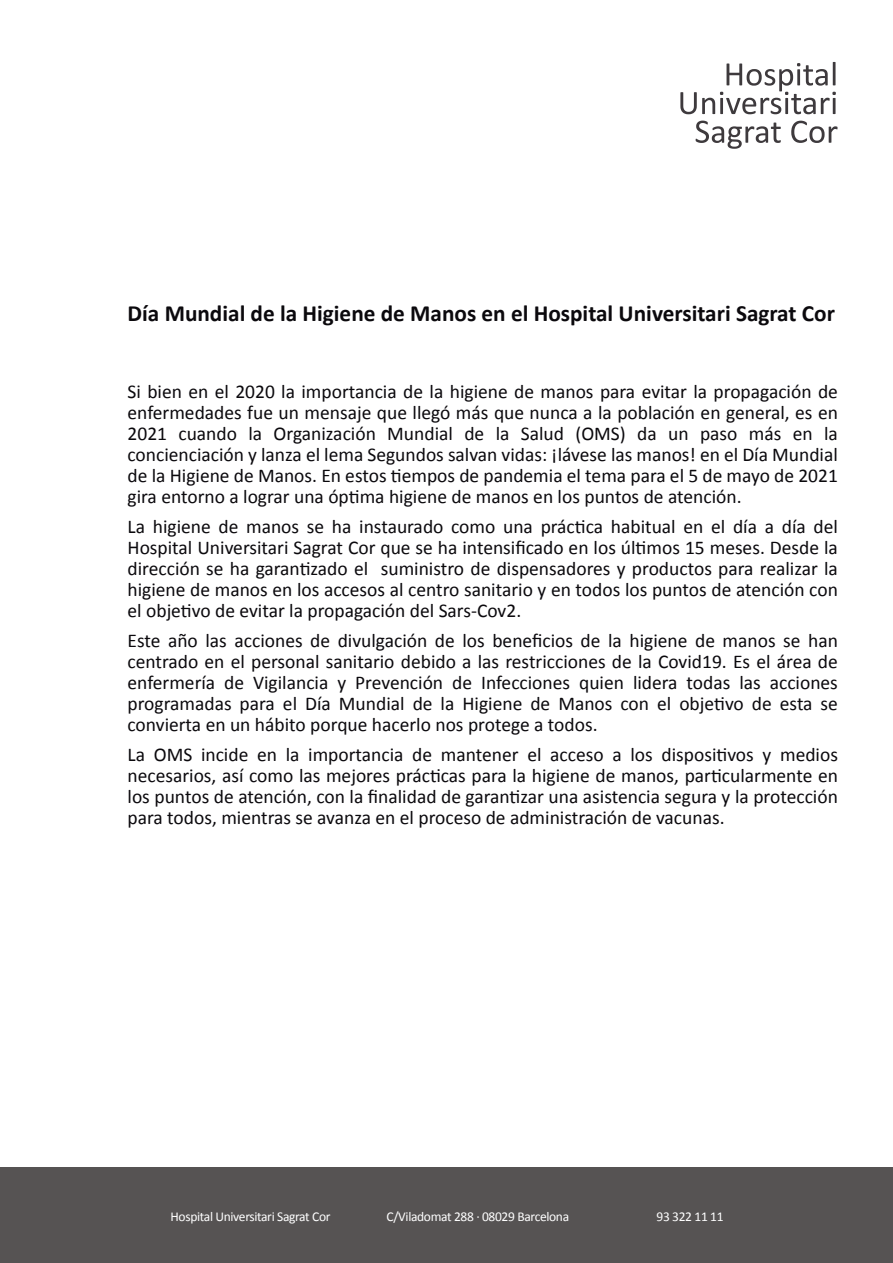
<style>
.page{position:relative;width:893px;height:1263px;background:#fff}
.page>*{position:absolute;margin:0;border:0;box-sizing:border-box;transform-origin:0 0}
.t1{font:700 23.25px "Calibri";color:#0b090d}
.t2{font:19.5px/21px "Calibri";color:#0b090d;text-align:justify}
.t3{font:13.5px "Calibri";letter-spacing:-.025em;color:#fff}
</style>
<div class="page">
<div style="left:0;top:1167px;width:893px;height:96px;background:#565353"></div>
<svg style="left:680px;top:62px;width:156px;height:52px"></svg>
<svg style="left:696px;top:121px;width:85px;height:28px"></svg>
<svg style="left:791px;top:121px;width:46px;height:22px"></svg>
<p class="t1" style="left:128px;top:299px;width:709px">Día Mundial de la Higiene de Manos en el Hospital Universitari Sagrat Cor</p>
<p class="t2" style="left:128px;top:381px;width:712px">Si bien en el 2020 la importancia de la higiene de manos para evitar la propagación de enfermedades fue un mensaje que llegó más que nunca a la población en general, es en 2021 cuando la Organización Mundial de la Salud (OMS) da un paso más en la concienciación y lanza el lema Segundos salvan vidas: ¡lávese las manos! en el Día Mundial de la Higiene de Manos. En estos tiempos de pandemia el tema para el 5 de mayo de 2021 gira entorno a lograr una óptima higiene de manos en los puntos de atención.</p>
<p class="t2" style="left:128px;top:516px;width:712px">La higiene de manos se ha instaurado como una práctica habitual en el día a día del Hospital Universitari Sagrat Cor que se ha intensificado en los últimos 15 meses. Desde la dirección se ha garantizado el suministro de dispensadores y productos para realizar la higiene de manos en los accesos al centro sanitario y en todos los puntos de atención con el objetivo de evitar la propagación del Sars-Cov2.</p>
<p class="t2" style="left:128px;top:630px;width:712px">Este año las acciones de divulgación de los beneficios de la higiene de manos se han centrado en el personal sanitario debido a las restricciones de la Covid19. Es el área de enfermería de Vigilancia y Prevención de Infecciones quien lidera todas las acciones programadas para el Día Mundial de la Higiene de Manos con el objetivo de esta se convierta en un hábito porque hacerlo nos protege a todos.</p>
<p class="t2" style="left:128px;top:744px;width:712px">La OMS incide en la importancia de mantener el acceso a los dispositivos y medios necesarios, así como las mejores prácticas para la higiene de manos, particularmente en los puntos de atención, con la finalidad de garantizar una asistencia segura y la protección para todos, mientras se avanza en el proceso de administración de vacunas.</p>
<p class="t3" style="left:171px;top:1208px;width:161px">Hospital Universitari Sagrat Cor</p>
<p class="t3" style="left:387px;top:1208px;width:184px">C/Viladomat 288 · 08029 Barcelona</p>
<p class="t3" style="left:656px;top:1208px;width:69px">93 322 11 11</p>
</div>
